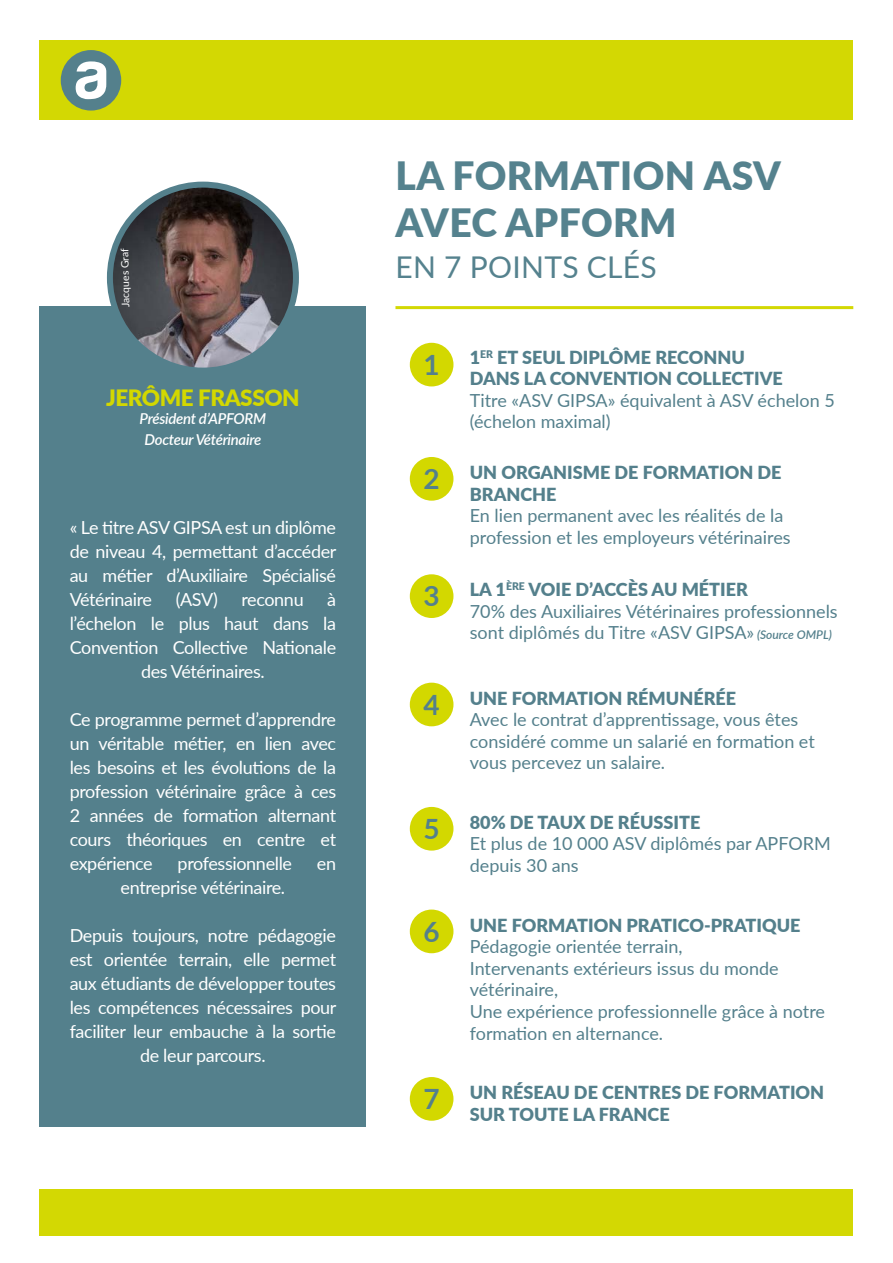
<style>
.page{position:relative;width:893px;height:1263px;background:#fff}
.page>*{position:absolute;margin:0;border:0;box-sizing:border-box;transform-origin:0 0}
.t1{font:900 39px/46.8px "Lato";letter-spacing:.01em;color:#55828e}
.t2{font:30px "Lato";letter-spacing:.01em;color:#55828e}
.t3{font:900 22.5px "Lato";letter-spacing:-.02em;color:#d3d800}
.t4{font:18px/21.6px "Lato";color:#54808c}
.t5{font:18px/24px "Lato";letter-spacing:-.02em;color:#fff;text-align:justify}
.t6{font:900 18px/21.6px "Lato";color:#54808c}
.t7{font:italic 600 15px/21.6px "Lato";letter-spacing:-.02em;color:#fff;text-align:center}
.t8{font:10.5px "Lato";color:#fff}
.s1{font-weight:700;font-size:27.9px}
.s2{font-weight:900}
.s3{font-weight:600;font-style:italic;font-size:12px}
</style>
<div class="page">
<div style="left:40px;top:41px;width:813px;height:79px;background:#d3d803"></div>
<div style="left:61px;top:50px;width:60px;height:61px;background:#54808c;border-radius:50%"></div>
<svg style="left:76px;top:61px;width:30px;height:38px"></svg>
<div style="left:40px;top:306px;width:326px;height:821px;background:#54808c"></div>
<img style="left:110px;top:185px;width:186px;height:186px;border-radius:93px">
<div style="left:107px;top:182px;width:192px;height:192px;border:6px solid #54808c;border-radius:50%"></div>
<div style="left:40px;top:1190px;width:813px;height:46px;background:#d3d803"></div>
<hr style="left:395px;top:306px;width:458px;height:3px;background:#d3d803">
<div style="left:410px;top:343px;width:43px;height:43px;background:#d3d800;border-radius:50%"></div>
<div style="left:410px;top:457px;width:43px;height:44px;background:#d3d800;border-radius:50%"></div>
<div style="left:410px;top:574px;width:43px;height:44px;background:#d3d800;border-radius:50%"></div>
<div style="left:410px;top:683px;width:43px;height:43px;background:#d3d800;border-radius:50%"></div>
<div style="left:410px;top:807px;width:43px;height:43px;background:#d3d800;border-radius:50%"></div>
<div style="left:410px;top:909px;width:43px;height:44px;background:#d3d800;border-radius:50%"></div>
<div style="left:410px;top:1077px;width:43px;height:44px;background:#d3d800;border-radius:50%"></div>
<p class="t8" style="left:118px;top:307px;width:61px;rotate:-91deg">Jacques Graf</p>
<p class="t3" style="left:106px;top:381px;width:195px">JERÔME FRASSON</p>
<p class="t7" style="left:140px;top:407px;width:128px">Président d’APFORM<br>Docteur Vétérinaire</p>
<p class="t5" style="left:70px;top:515px;width:268px">« Le titre ASV GIPSA est un diplôme de niveau 4, permettant d’accéder au métier d’Auxiliaire Spécialisé Vétérinaire</p>
<p class="t5" style="left:176px;top:587px;width:44px">(ASV)</p>
<p class="t5" style="left:241px;top:587px;width:64px">reconnu</p>
<p class="t5" style="left:327px;top:587px;width:10px">à</p>
<p class="t5" style="left:70px;top:611px;width:268px">l’échelon le plus haut dans la</p>
<p class="t5" style="left:70px;top:635px;width:268px">Convention Collective Nationale</p>
<p class="t5" style="left:141px;top:659px;width:125px">des Vétérinaires.</p>
<p class="t5" style="left:70px;top:707px;width:268px">Ce programme permet d’apprendre un véritable métier, en lien avec les besoins et les évolutions de la profession vétérinaire grâce à ces 2 années de formation alternant cours théoriques en centre et expérience</p>
<p class="t5" style="left:178px;top:851px;width:116px">professionnelle</p>
<p class="t5" style="left:317px;top:851px;width:21px">en</p>
<p class="t5" style="left:121px;top:875px;width:166px">entreprise vétérinaire.</p>
<p class="t5" style="left:70px;top:923px;width:268px;text-align:center">Depuis toujours, notre pédagogie est orientée terrain, elle permet aux étudiants de développer toutes les compétences nécessaires pour faciliter leur embauche à la sortie de leur parcours.</p>
<h1 class="t1" style="left:395px;top:151px;width:387px">LA FORMATION ASV<br>AVEC APFORM</h1>
<h2 class="t2" style="left:395px;top:245px;width:263px">EN 7 POINTS CLÉS</h2>
<p class="t6" style="left:470px;top:345px;width:315px;text-indent:-46px"><span class="s1">1</span> 1<sup>ER</sup> ET SEUL DIPLÔME RECONNU<br>DANS LA CONVENTION COLLECTIVE</p>
<p class="t4" style="left:470px;top:389px;width:366px">Titre «ASV GIPSA» équivalent à ASV échelon 5 (échelon maximal)</p>
<p class="t6" style="left:470px;top:461px;width:313px;text-indent:-46px"><span class="s1">2</span> UN ORGANISME DE FORMATION DE<br>BRANCHE</p>
<p class="t4" style="left:470px;top:504px;width:322px">En lien permanent avec les réalités de la profession et les employeurs vétérinaires</p>
<p class="t4" style="left:470px;top:578px;width:369px;text-indent:-46px"><span class="s1">3</span> <span class="s2">LA 1</span><sup>ÈRE</sup> <span class="s2">VOIE D’ACCÈS AU MÉTIER<br></span>70% des Auxiliaires Vétérinaires professionnels sont diplômés du Titre «ASV GIPSA» <span class="s3">(Source OMPL)</span></p>
<p class="t4" style="left:470px;top:686px;width:347px;text-indent:-46px"><span class="s1">4</span> <span class="s2">UNE FORMATION RÉMUNÉRÉE<br></span>Avec le contrat d’apprentissage, vous êtes considéré comme un salarié en formation et vous percevez un salaire.</p>
<p class="t4" style="left:470px;top:811px;width:362px;text-indent:-46px"><span class="s1">5</span> <span class="s2">80% DE TAUX DE RÉUSSITE<br></span>Et plus de 10 000 ASV diplômés par APFORM depuis 30 ans</p>
<p class="t4" style="left:470px;top:913px;width:357px;text-indent:-46px"><span class="s1">6</span> <span class="s2">UNE FORMATION PRATICO-PRATIQUE<br></span>Pédagogie orientée terrain,<br>Intervenants extérieurs issus du monde vétérinaire,<br>Une expérience professionnelle grâce à notre formation en alternance.</p>
<p class="t6" style="left:470px;top:1081px;width:356px;text-indent:-46px"><span class="s1">7</span> UN RÉSEAU DE CENTRES DE FORMATION<br>SUR TOUTE LA FRANCE</p>
</div>
